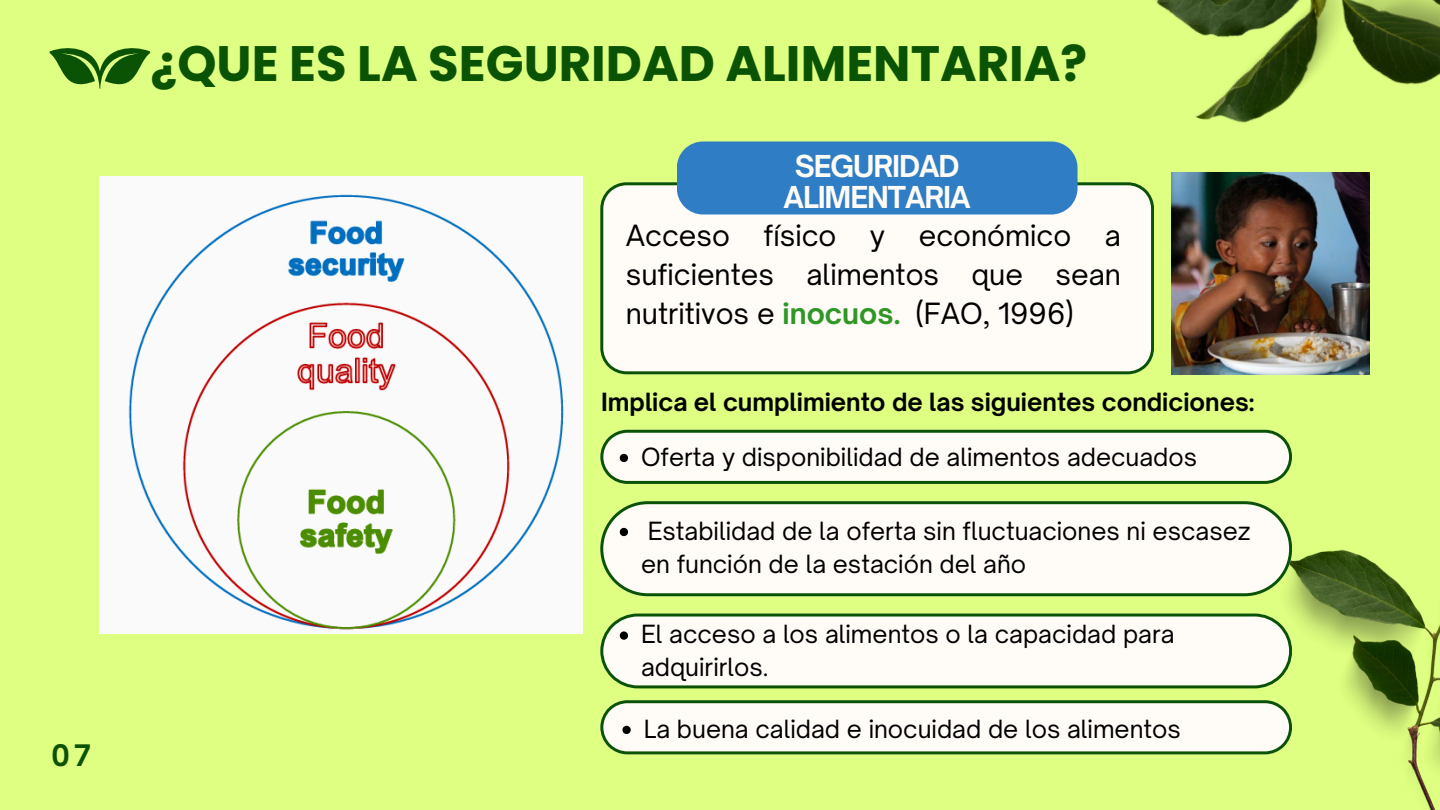
<style>
.page{position:relative;width:1440px;height:810px;background:#deff81}
.page>*{position:absolute;margin:0;border:0;box-sizing:border-box;transform-origin:0 0}
.t1{font:700 49.8px "Poppins";color:#0b5304}
.t2{font:700 28.9px/30.6px "Open Sauce One";letter-spacing:-.04em;color:#fffbf7;text-align:center}
.t3{font:700 28.4px "Open Sauce One";color:#0b5304}
.t4{font:28px/39px "Open Sauce One";color:#000;text-align:justify}
.t5{font:24px/33px "Open Sauce One";color:#000}
.t6{font:700 24px "Open Sauce One";color:#000}
.s1{font-weight:700;color:#2f9726}
</style>
<div class="page">
<svg style="left:49px;top:48px;width:101px;height:41px"></svg>
<div style="left:600px;top:182px;width:554px;height:192px;background:#fffbf7"></div>
<div style="left:677px;top:142px;width:401px;height:73px;background:#2f7dc5"></div>
<img style="left:1287px;top:549px;width:153px;height:261px">
<img style="left:1118px;top:0;width:322px;height:219px">
<img style="left:100px;top:176px;width:483px;height:457px">
<img style="left:1171px;top:172px;width:198px;height:203px">
<svg style="left:600px;top:430px;width:692px;height:54px;background:#e2e7d9"></svg>
<svg style="left:600px;top:501px;width:692px;height:95px;background:#eef0e3"></svg>
<svg style="left:620px;top:528px;width:8px;height:8px"></svg>
<svg style="left:600px;top:614px;width:692px;height:74px;background:#eceee2"></svg>
<svg style="left:620px;top:631px;width:8px;height:9px"></svg>
<svg style="left:600px;top:700px;width:692px;height:54px;background:#e3e8da"></svg>
<p class="t3" style="left:51px;top:738px;width:41px">07</p>
<p class="t1" style="left:151px;top:29px;width:938px">¿QUE ES LA SEGURIDAD ALIMENTARIA?</p>
<h1 class="t2" style="left:784px;top:151px;width:189px">SEGURIDAD<br>ALIMENTARIA</h1>
<p class="t4" style="left:626px;top:216px;width:497px">Acceso físico y económico a suficientes alimentos que sean nutritivos e <span class="s1">inocuos.</span> (FAO, 1996)</p>
<h2 class="t6" style="left:601px;top:387px;width:655px">Implica el cumplimiento de las siguientes condiciones:</h2>
<p class="t5" style="left:641px;top:440px;width:558px">Oferta y disponibilidad de alimentos adecuados</p>
<p class="t5" style="left:641px;top:514px;width:611px">Estabilidad de la oferta sin fluctuaciones ni escasez en función de la estación del año</p>
<h3 class="t5" style="left:641px;top:618px;width:535px">El acceso a los alimentos o la capacidad para adquirirlos.</h3>
<h4 class="t5" style="left:644px;top:712px;width:539px">La buena calidad e inocuidad de los alimentos</h4>
</div>
